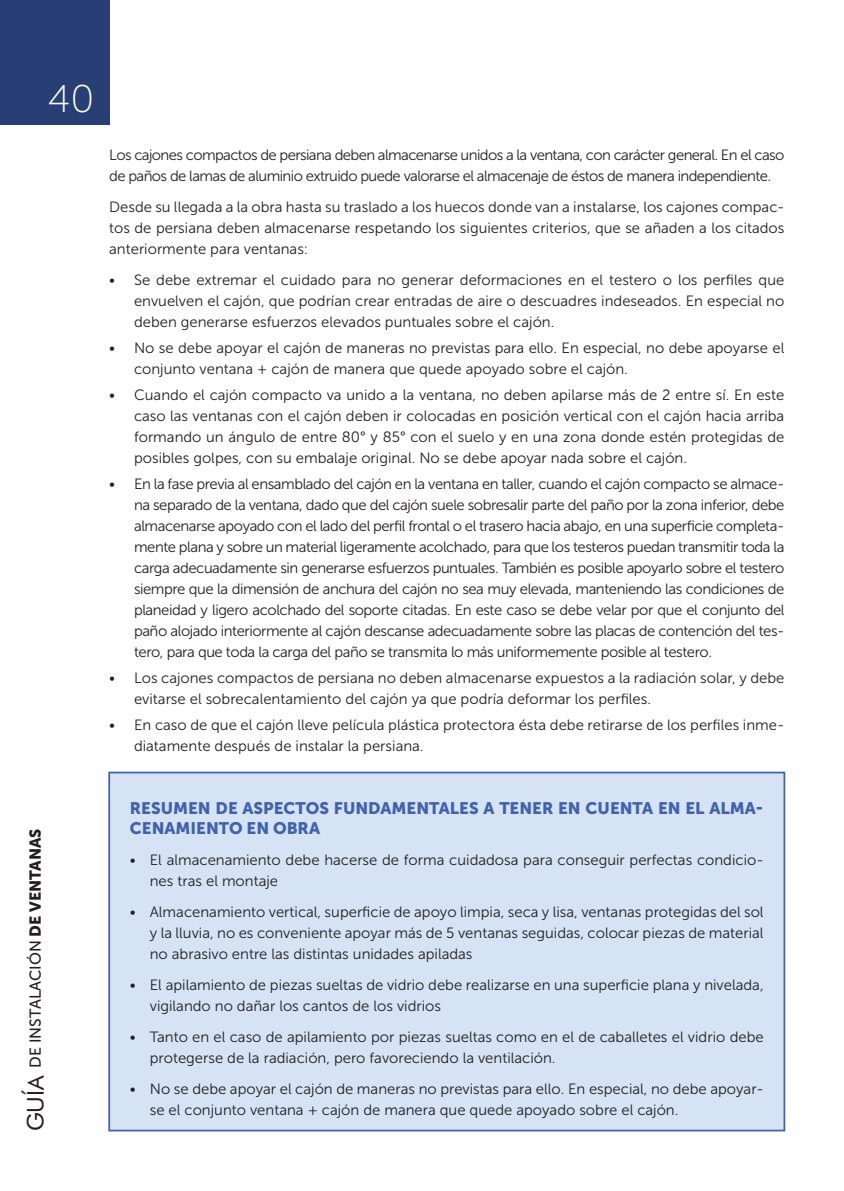
<style>
.page{position:relative;width:844px;height:1191px;background:#fff}
.page>*{position:absolute;margin:0;border:0;box-sizing:border-box;transform-origin:0 0}
.t1{font:38.5px "Museo Sans 100";color:#fff}
.Ladillo{font:16.62px/19.9px "Museo Sans 900";color:#4062ae}
.t2{font:15.75px "Museo Sans 500";color:#231f20}
.punto_texto{font:14.88px/21px "Museo Sans 300";color:#231f20;text-align:justify}
.Texto{font:14.88px/21px "Museo Sans 300";color:#231f20}
.Texto-2{font:14.88px/21px "Museo Sans 300";letter-spacing:-.04em;color:#231f20}
.s1{font-family:"Futura BT";font-size:23.28px}
.s2{font-family:"Museo Sans 900"}
</style>
<div class="page">
<div style="left:0;top:0;width:109px;height:125px;background:#283f76"></div>
<div style="left:109px;top:772px;width:675px;height:358px;background:#d5e3f4"></div>
<div style="left:108px;top:771px;width:677px;height:360px;border:2px solid #4062ae"></div>
<h1 class="t1" style="left:48px;top:78px;width:48px">40</h1>
<p class="Texto-2" style="left:109px;top:144px;width:676px">Los cajones compactos de persiana deben almacenarse unidos a la ventana, con carácter general. En el caso de paños de lamas de aluminio extruido puede valorarse el almacenaje de éstos de manera independiente.</p>
<p class="Texto" style="left:109px;top:196px;width:676px;text-align:justify">Desde su llegada a la obra hasta su traslado a los huecos donde van a instalarse, los cajones compac&shy;tos de persiana deben almacenarse respetando los siguientes criterios, que se añaden a los citados anteriormente para ventanas:</p>
<p class="punto_texto" style="left:134px;top:269px;width:651px;text-indent:-25px">• Se debe extremar el cuidado para no generar deformaciones en el testero o los perfiles que envuelven el cajón, que podrían crear entradas de aire o descuadres indeseados. En especial no deben generarse esfuerzos elevados puntuales sobre el cajón.</p>
<p class="punto_texto" style="left:134px;top:337px;width:651px;text-indent:-25px">• No se debe apoyar el cajón de maneras no previstas para ello. En especial, no debe apoyarse el conjunto ventana + cajón de manera que quede apoyado sobre el cajón.</p>
<p class="punto_texto" style="left:134px;top:384px;width:651px;text-indent:-25px">• Cuando el cajón compacto va unido a la ventana, no deben apilarse más de 2 entre sí. En este caso las ventanas con el cajón deben ir colocadas en posición vertical con el cajón hacia arriba formando un ángulo de entre 80° y 85° con el suelo y en una zona donde estén protegidas de posibles golpes, con su embalaje original. No se debe apoyar nada sobre el cajón.</p>
<p class="punto_texto" style="left:134px;top:473px;width:651px;text-indent:-25px">• En la fase previa al ensamblado del cajón en la ventana en taller, cuando el cajón compacto se almace&shy;na separado de la ventana, dado que del cajón suele sobresalir parte del paño por la zona inferior, debe almacenarse apoyado con el lado del perfil frontal o el trasero hacia abajo, en una superficie completa&shy;mente plana y sobre un material ligeramente acolchado, para que los testeros puedan transmitir toda la carga adecuadamente sin generarse esfuerzos puntuales. También es posible apoyarlo sobre el testero siempre que la dimensión de anchura del cajón no sea muy elevada, manteniendo las condiciones de planeidad y ligero acolchado del soporte citadas. En este caso se debe velar por que el conjunto del paño alojado interiormente al cajón descanse adecuadamente sobre las placas de contención del tes&shy;tero, para que toda la carga del paño se transmita lo más uniformemente posible al testero.</p>
<p class="punto_texto" style="left:134px;top:667px;width:651px;text-indent:-25px">• Los cajones compactos de persiana no deben almacenarse expuestos a la radiación solar, y debe evitarse el sobrecalentamiento del cajón ya que podría deformar los perfiles.</p>
<p class="punto_texto" style="left:134px;top:714px;width:651px;text-indent:-25px">• En caso de que el cajón lleve película plástica protectora ésta debe retirarse de los perfiles inme&shy;diatamente después de instalar la persiana.</p>
<p class="t2" style="left:27px;top:1131px;width:304px;rotate:-90deg"><span class="s1">GUÍA</span> DE INSTALACIÓN <span class="s2">DE VENTANAS</span></p>
<p class="Ladillo" style="left:130px;top:798px;width:635px">RESUMEN DE ASPECTOS FUNDAMENTALES A TENER EN CUENTA EN EL ALMA-<br>CENAMIENTO EN OBRA</p>
<p class="Texto" style="left:150px;top:850px;width:615px;text-indent:-20px">• El almacenamiento debe hacerse de forma cuidadosa para conseguir perfectas condicio&shy;nes tras el montaje</p>
<p class="Texto" style="left:150px;top:901px;width:615px;text-align:justify;text-indent:-20px">• Almacenamiento vertical, superficie de apoyo limpia, seca y lisa, ventanas protegidas del sol y la lluvia, no es conveniente apoyar más de 5 ventanas seguidas, colocar piezas de material no abrasivo entre las distintas unidades apiladas</p>
<p class="Texto" style="left:150px;top:974px;width:615px;text-indent:-20px">• El apilamiento de piezas sueltas de vidrio debe realizarse en una superficie plana y nivelada, vigilando no dañar los cantos de los vidrios</p>
<p class="Texto" style="left:150px;top:1026px;width:615px;text-indent:-20px">• Tanto en el caso de apilamiento por piezas sueltas como en el de caballetes el vidrio debe protegerse de la radiación, pero favoreciendo la ventilación.</p>
<p class="Texto" style="left:150px;top:1078px;width:615px;text-indent:-20px">• No se debe apoyar el cajón de maneras no previstas para ello. En especial, no debe apoyar&shy;se el conjunto ventana + cajón de manera que quede apoyado sobre el cajón.</p>
</div>
